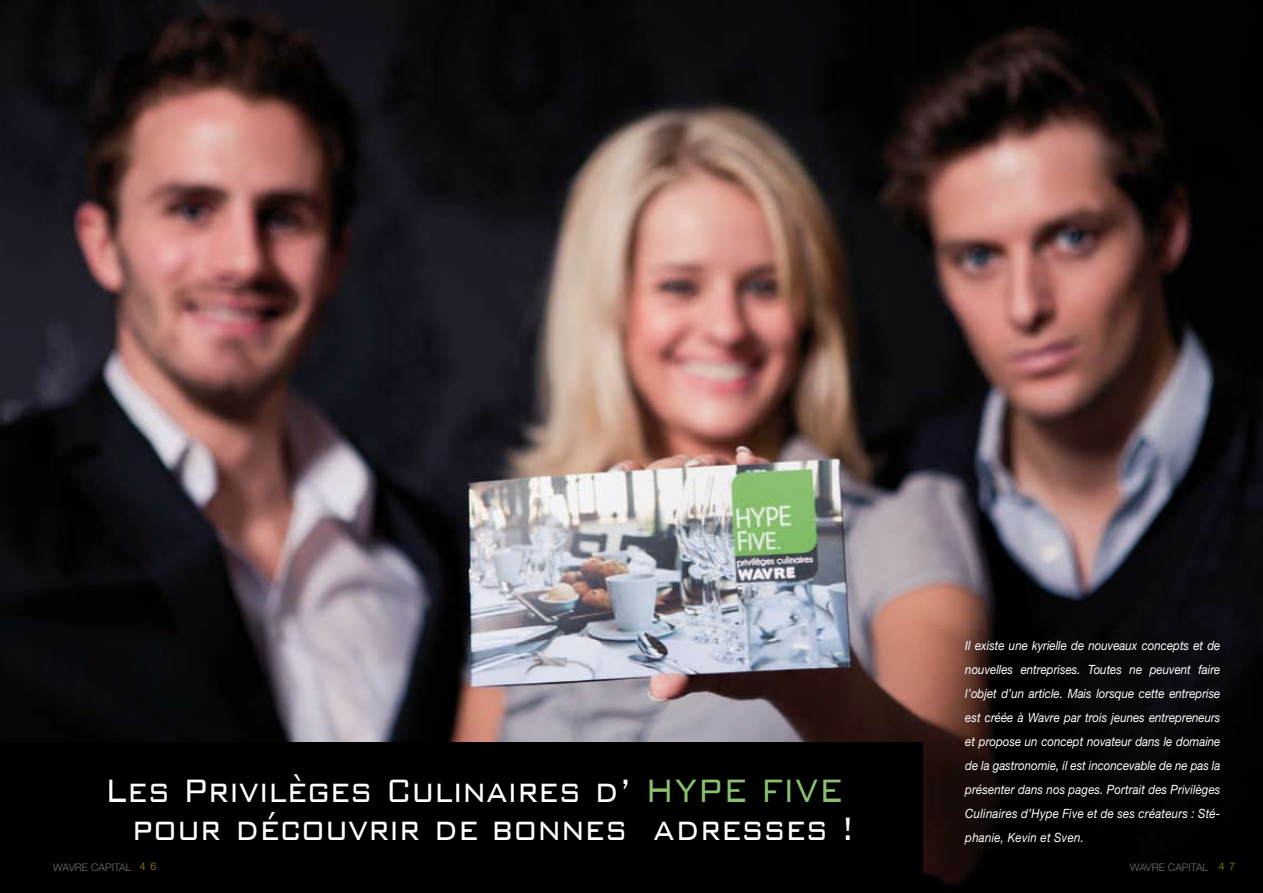
<style>
.page{position:relative;width:1263px;height:893px;background:#fff}
.page>*{position:absolute;margin:0;border:0;box-sizing:border-box;transform-origin:0 0}
.t1{font:300 43.35px/37.5px "Bank Gothic";color:#fff;text-align:right;scale:.8 1}
.t2{font:italic 12.75px/24px "Helvetica Neue";letter-spacing:.02em;color:#fff;text-align:justify;scale:.9 1}
.t3{font:300 10.5px "Helvetica Neue";color:#707173}
.t4{font:300 10.5px "Helvetica Neue";color:#9e9100}
.s1{color:#8ac070}
</style>
<div class="page">
<img style="left:0;top:0;width:1263px;height:893px">
<div style="left:0;top:743px;width:923px;height:150px;background:#000"></div>
<hr style="left:1109px;top:857px;width:154px;height:1px;background:#000">
<h1 class="t1" style="left:105px;top:767px;width:939px">Les Privilèges Culinaires d’ <span class="s1">HYPE FIVE </span>pour découvrir de bonnes adresses !</h1>
<p class="t2" style="left:965px;top:633px;width:285px">Il existe une kyrielle de nouveaux concepts et de nouvelles entreprises. Toutes ne peuvent faire l’objet d’un article. Mais lorsque cette entreprise est créée à Wavre par trois jeunes entrepreneurs et propose un concept novateur dans le domaine de la gastronomie, il est inconcevable de ne pas la présenter dans nos pages. Portrait des Privilèges Culinaires d’Hype Five et de ses créateurs : Sté&shy;phanie, Kevin et Sven.</p>
<p class="t3" style="left:53px;top:860px;width:74px">WAVRE CApital</p>
<p class="t4" style="left:140px;top:860px;width:18px">4 6</p>
<p class="t3" style="left:1130px;top:860px;width:74px">WAVRE CApital</p>
<p class="t4" style="left:1219px;top:860px;width:18px">4 7</p>
</div>
